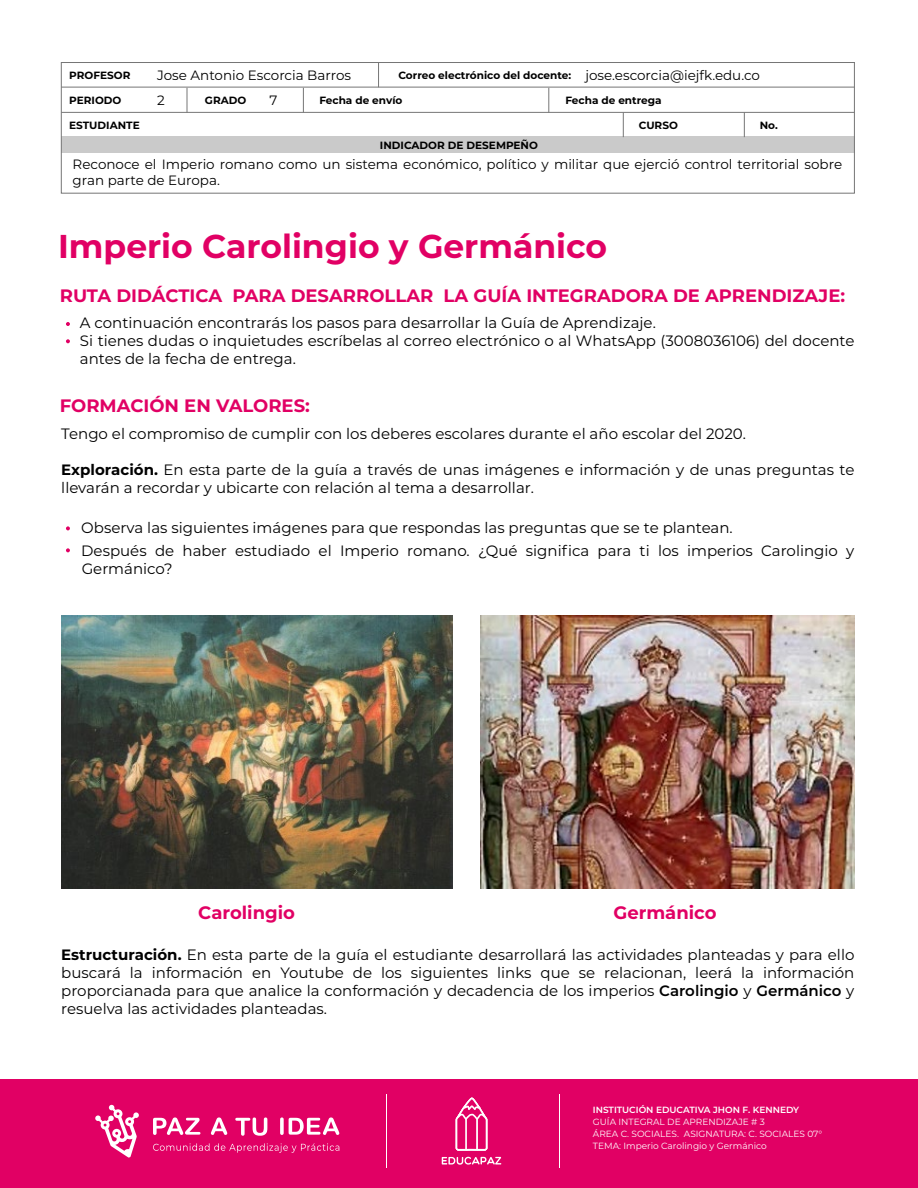
<style>
.page{position:relative;width:918px;height:1188px;background:#fff}
.page>*{position:absolute;margin:0;border:0;box-sizing:border-box;transform-origin:0 0}
.t1{font:700 33px "Montserrat";color:#e10064}
.t2{font:700 18px "Montserrat";color:#e10064}
.t3{font:15px/18px "Montserrat";color:#000}
.t4{font:13.5px/16.2px "Montserrat";color:#000}
.t5{font:700 10.5px "Montserrat";color:#000}
.t6{font:9px/12px "Montserrat";color:#fff}
.t7{font:600 9px "Montserrat";color:#fff}
.s1{font-weight:400;font-size:13.5px}
.s2{font-weight:700}
.s3{font-weight:600}
</style>
<div class="page">
<div style="left:0;top:1079px;width:918px;height:109px;background:#e10064"></div>
<svg style="left:442px;top:1157px;width:60px;height:8px"></svg>
<svg style="left:456px;top:1098px;width:31px;height:53px"></svg>
<svg style="left:153px;top:1117px;width:47px;height:18px"></svg>
<svg style="left:211px;top:1117px;width:16px;height:18px"></svg>
<svg style="left:235px;top:1117px;width:32px;height:19px"></svg>
<svg style="left:280px;top:1117px;width:59px;height:18px"></svg>
<svg style="left:153px;top:1143px;width:186px;height:10px"></svg>
<svg style="left:95px;top:1105px;width:44px;height:53px"></svg>
<hr style="left:386px;top:1094px;width:1px;height:73px;background:#fff">
<hr style="left:559px;top:1094px;width:1px;height:73px;background:#fff">
<div style="left:61px;top:136px;width:793px;height:17px;background:#cacaca"></div>
<div style="left:61px;top:62px;width:794px;height:132px;border:1px solid #767676"></div>
<hr style="left:61px;top:87px;width:793px;height:1px;background:#767676">
<svg style="left:378px;top:63px;width:1px;height:24px"></svg>
<hr style="left:61px;top:112px;width:793px;height:1px;background:#767676">
<svg style="left:548px;top:88px;width:1px;height:24px"></svg>
<svg style="left:303px;top:88px;width:1px;height:24px"></svg>
<svg style="left:187px;top:88px;width:1px;height:25px"></svg>
<svg style="left:623px;top:113px;width:1px;height:24px"></svg>
<svg style="left:744px;top:113px;width:1px;height:24px"></svg>
<svg style="left:66px;top:322px;width:4px;height:4px"></svg>
<svg style="left:66px;top:526px;width:4px;height:4px"></svg>
<svg style="left:66px;top:548px;width:4px;height:4px"></svg>
<svg style="left:66px;top:339px;width:4px;height:4px"></svg>
<img style="left:61px;top:616px;width:392px;height:273px">
<img style="left:480px;top:616px;width:374px;height:273px">
<p class="t5" style="left:69px;top:68px;width:63px">PROFESOR</p>
<p class="t4" style="left:157px;top:66px;width:195px">Jose Antonio Escorcia Barros</p>
<p class="t5" style="left:399px;top:68px;width:363px">Correo electrónico del docente: <span class="s1">jose.escorcia@iejfk.edu.co</span></p>
<p class="t5" style="left:69px;top:93px;width:54px">PERIODO</p>
<p class="t4" style="left:157px;top:92px;width:9px">2</p>
<p class="t5" style="left:205px;top:93px;width:43px">GRADO</p>
<p class="t4" style="left:269px;top:92px;width:9px">7</p>
<p class="t5" style="left:319px;top:93px;width:85px">Fecha de envío</p>
<p class="t5" style="left:565px;top:93px;width:98px">Fecha de entrega</p>
<p class="t5" style="left:69px;top:117px;width:72px">ESTUDIANTE</p>
<p class="t5" style="left:380px;top:137px;width:160px">INDICADOR DE DESEMPEÑO</p>
<p class="t5" style="left:639px;top:117px;width:41px">CURSO</p>
<p class="t5" style="left:760px;top:117px;width:20px">No.</p>
<p class="t4" style="left:73px;top:155px;width:771px">Reconoce el Imperio romano como un sistema económico, político y militar que ejerció control territorial sobre gran parte de Europa.</p>
<h1 class="t1" style="left:58px;top:223px;width:550px">Imperio Carolingio y Germánico</h1>
<p class="t2" style="left:60px;top:283px;width:787px">RUTA DIDÁCTICA PARA DESARROLLAR LA GUÍA INTEGRADORA DE APRENDIZAJE:</p>
<p class="t3" style="left:80px;top:314px;width:776px">A continuación encontrarás los pasos para desarrollar la Guía de Aprendizaje.<br>Si tienes dudas o inquietudes escríbelas al correo electrónico o al WhatsApp (3008036106) del docente antes de la fecha de entrega.</p>
<p class="t2" style="left:60px;top:393px;width:252px">FORMACIÓN EN VALORES:</p>
<p class="t3" style="left:61px;top:424px;width:686px">Tengo el compromiso de cumplir con los deberes escolares durante el año escolar del 2020.</p>
<p class="t3" style="left:61px;top:460px;width:795px"><span class="s2">Exploración.</span> En esta parte de la guía a través de unas imágenes e información y de unas preguntas te llevarán a recordar y ubicarte con relación al tema a desarrollar.</p>
<p class="t3" style="left:81px;top:516px;width:775px;line-height:22.5px">Observa las siguientes imágenes para que respondas las preguntas que se te plantean.<br>Después de haber estudiado el Imperio romano. ¿Qué significa para ti los imperios Carolingio y</p>
<p class="t3" style="left:82px;top:559px;width:93px">Germánico?</p>
<p class="t2" style="left:198px;top:899px;width:98px">Carolingio</p>
<p class="t2" style="left:613px;top:899px;width:105px">Germánico</p>
<p class="t3" style="left:61px;top:945px;width:795px;text-align:justify"><span class="s2">Estructuración.</span> En esta parte de la guía el estudiante desarrollará las actividades planteadas y para ello buscará la información en Youtube de los siguientes links que se relacionan, leerá la información proporcianada para que analice la conformación y decadencia de los imperios <span class="s3">Carolingio</span> y <span class="s3">Germánico</span> y resuelva las actividades planteadas.</p>
<p class="t7" style="left:593px;top:1104px;width:208px">INSTITUCIÓN EDUCATIVA JHON F. KENNEDY</p>
<p class="t6" style="left:593px;top:1116px;width:231px">GUÍA INTEGRAL DE APRENDIZAJE # 3<br>ÁREA C. SOCIALES. ASIGNATURA: C. SOCIALES 07°<br>TEMA: Imperio Carolingio y Germánico</p>
</div>
